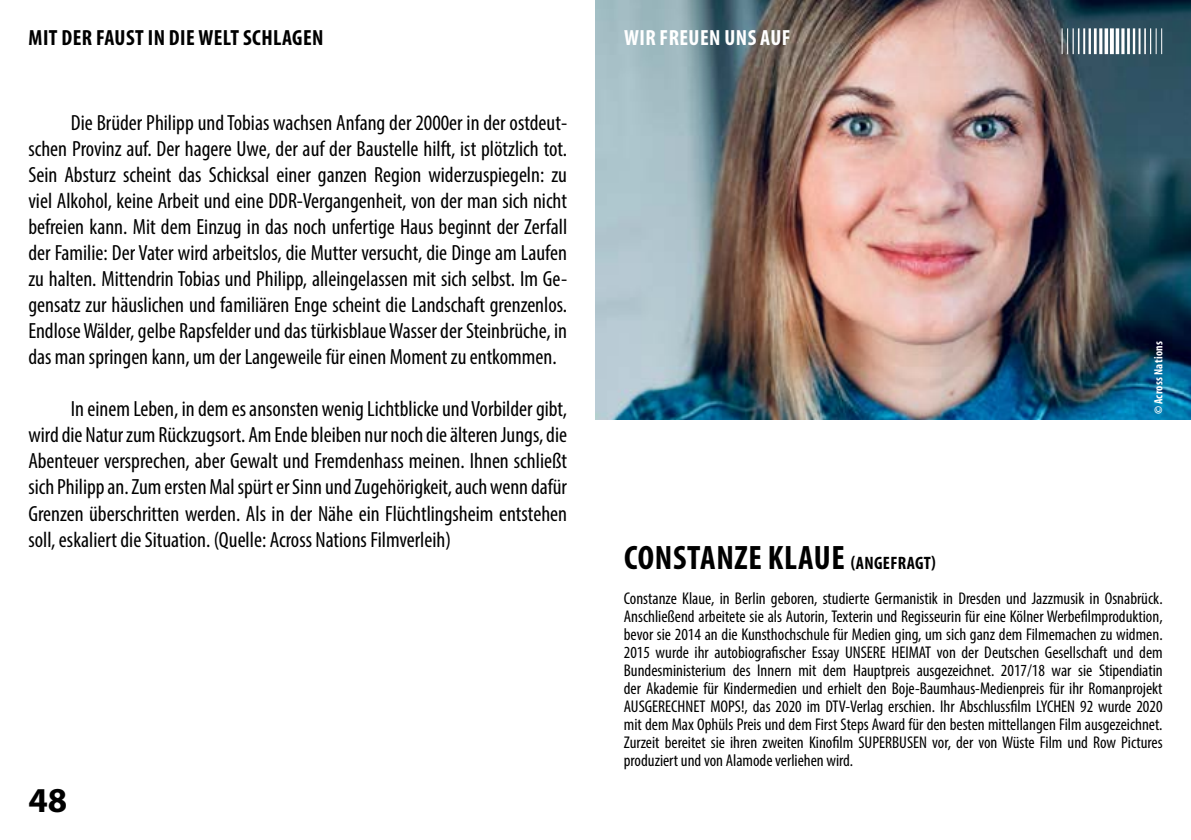
<style>
.page{position:relative;width:1191px;height:840px;background:#fff}
.page>*{position:absolute;margin:0;border:0;box-sizing:border-box;transform-origin:0 0}
.t1{font:700 35px "Myriad Pro";color:#000}
.t2{font:700 condensed 34px "Myriad Pro";letter-spacing:.02em;color:#000}
.t3{font:condensed 22px/26px "Myriad Pro";color:#000;text-align:justify}
.t4{font:700 condensed 22px "Myriad Pro";letter-spacing:.02em;color:#fff}
.t5{font:700 condensed 22px "Myriad Pro";letter-spacing:.02em;color:#000}
.t6{font:condensed 17px/18px "Myriad Pro";color:#000;text-align:justify}
.t7{font:700 condensed 12px "Myriad Pro";letter-spacing:.02em;color:#fff}
.s1{font-size:18px}
</style>
<div class="page">
<img style="left:595px;top:0;width:596px;height:420px">
<hr style="left:1110px;top:28px;width:3px;height:26px;background:#fff">
<svg style="left:1104px;top:28px;width:4px;height:26px"></svg>
<hr style="left:1099px;top:28px;width:3px;height:26px;background:#fff">
<hr style="left:1094px;top:28px;width:2px;height:26px;background:#fff">
<hr style="left:1088px;top:28px;width:3px;height:26px;background:#fff">
<hr style="left:1083px;top:28px;width:2px;height:26px;background:#fff">
<svg style="left:1061px;top:28px;width:18px;height:26px"></svg>
<svg style="left:1115px;top:28px;width:4px;height:26px"></svg>
<hr style="left:1121px;top:28px;width:3px;height:26px;background:#fff">
<hr style="left:1127px;top:28px;width:2px;height:26px;background:#fff">
<hr style="left:1132px;top:28px;width:3px;height:26px;background:#fff">
<hr style="left:1138px;top:28px;width:2px;height:26px;background:#fff">
<svg style="left:1144px;top:28px;width:18px;height:26px"></svg>
<p class="t5" style="left:29px;top:24px;width:296px">MIT DER FAUST IN DIE WELT SCHLAGEN</p>
<p class="t3" style="left:28px;top:109px;width:540px;text-indent:43px">Die Brüder Philipp und Tobias wachsen Anfang der 2000er in der ostdeut&shy;schen Provinz auf. Der hagere Uwe, der auf der Baustelle hilft, ist plötzlich tot.<br>Sein Absturz scheint das Schicksal einer ganzen Region widerzuspiegeln: zu viel Alkohol, keine Arbeit und eine DDR-Vergangenheit, von der man sich nicht befreien kann. Mit dem Einzug in das noch unfertige Haus beginnt der Zerfall der Familie: Der Vater wird arbeitslos, die Mutter versucht, die Dinge am Laufen zu halten. Mittendrin Tobias und Philipp, alleingelassen mit sich selbst. Im Ge&shy;gensatz zur häuslichen und familiären Enge scheint die Landschaft grenzenlos.<br>Endlose Wälder, gelbe Rapsfelder und das türkisblaue Wasser der Steinbrüche, in das man springen kann, um der Langeweile für einen Moment zu entkommen.</p>
<p class="t3" style="left:28px;top:395px;width:540px;text-indent:43px">In einem Leben, in dem es ansonsten wenig Lichtblicke und Vorbilder gibt, wird die Natur zum Rückzugsort. Am Ende bleiben nur noch die älteren Jungs, die Abenteuer versprechen, aber Gewalt und Fremdenhass meinen. Ihnen schließt sich Philipp an. Zum ersten Mal spürt er Sinn und Zugehörigkeit, auch wenn dafür Grenzen überschritten werden. Als in der Nähe ein Flüchtlingsheim entstehen soll, eskaliert die Situation. (Quelle: Across Nations Filmverleih)</p>
<h1 class="t1" style="left:28px;top:776px;width:40px">48</h1>
<p class="t4" style="left:624px;top:24px;width:168px">WIR FREUEN NS UF</p>
<p class="t4" style="left:624px;top:24px;width:304px">SICHTUNGSAUSWAHL DER JUGENDJURY</p>
<p class="t7" style="left:1151px;top:414px;width:74px;rotate:-90deg">© Across Nations</p>
<h2 class="t2" style="left:624px;top:536px;width:313px">CONSTANZE KLAUE <span class="s1">(ANGEFRAGT)</span></h2>
<p class="t6" style="left:624px;top:589px;width:540px">Constanze Klaue, in Berlin geboren, studierte Germanistik in Dresden und Jazzmusik in Osnabrück.<br>Anschließend arbeitete sie als Autorin, Texterin und Regisseurin für eine Kölner Werbefilmproduktion, bevor sie 2014 an die Kunsthochschule für Medien ging, um sich ganz dem Filmemachen zu widmen.<br>2015 wurde ihr autobiografischer Essay UNSERE HEIMAT von der Deutschen Gesellschaft und dem Bundesministerium des Innern mit dem Hauptpreis ausgezeichnet. 2017/18 war sie Stipendiatin der Akademie für Kindermedien und erhielt den Boje-Baumhaus-Medienpreis für ihr Romanprojekt AUSGERECHNET MOPS!, das 2020 im DTV-Verlag erschien. Ihr Abschlussfilm LYCHEN 92 wurde 2020 mit dem Max Ophüls Preis und dem First Steps Award für den besten mittellangen Film ausgezeichnet.<br>Zurzeit bereitet sie ihren zweiten Kinofilm SUPERBUSEN vor, der von Wüste Film und Row Pictures produziert und von Alamode verliehen wird.</p>
</div>
